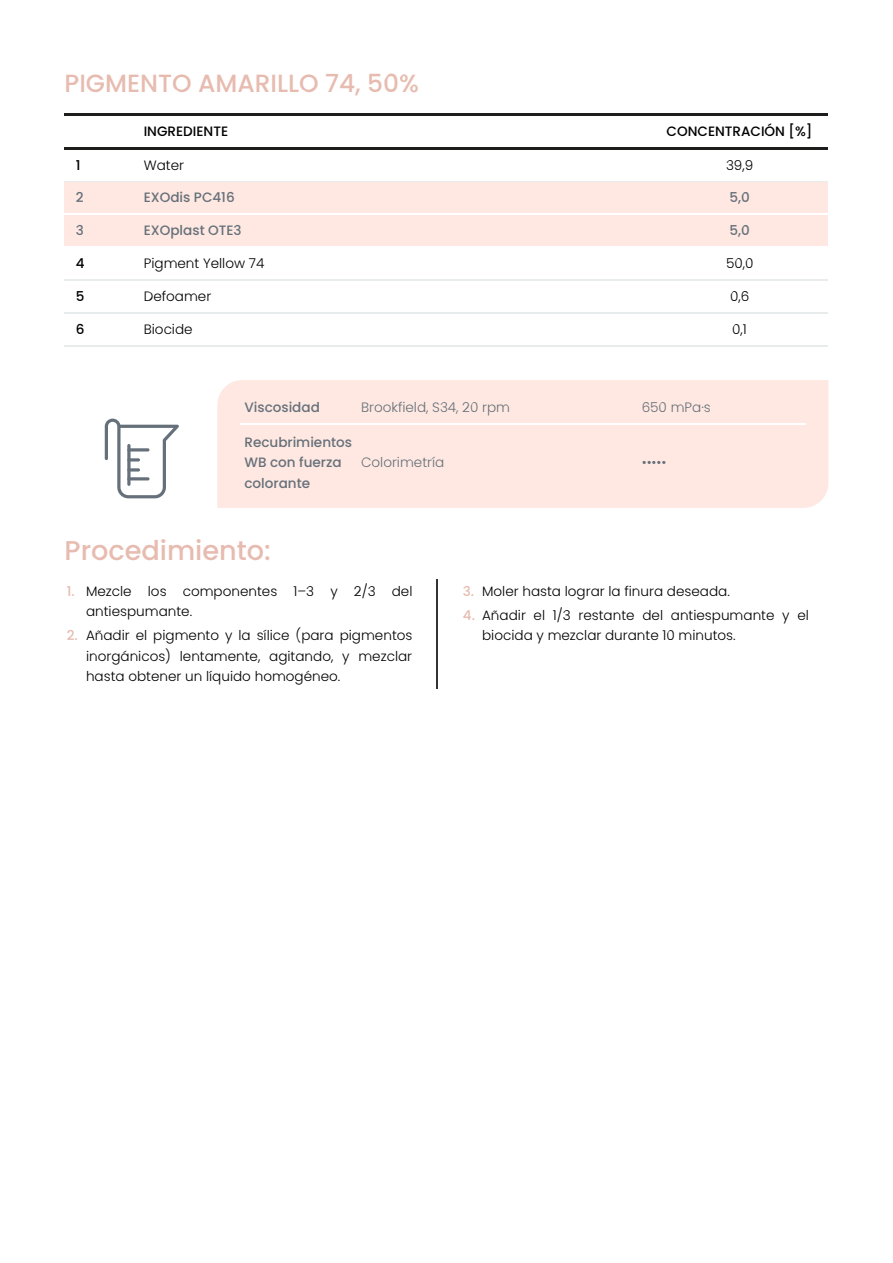
<style>
.page{position:relative;width:893px;height:1263px;background:#fff}
.page>*{position:absolute;margin:0;border:0;box-sizing:border-box;transform-origin:0 0}
.t1{font:500 27.15px "Poppins";letter-spacing:.005em;color:#e7bbaf}
.t2{font:24.9px "Medium Poppins";letter-spacing:.005em;color:#e7bbaf}
.t3{font:13.5px/20.4px "Light Poppins";letter-spacing:.005em;color:#000}
.t4{font:500 13.5px/20.4px "Poppins";letter-spacing:.005em;color:#66707a}
.t5{font:13.5px "Light Poppins";letter-spacing:.005em;color:#66707a}
.t6{font:500 13.5px "Poppins";letter-spacing:.005em;color:#000}
.s1{font-family:"Poppins";font-weight:500;color:#e7bbaf}
</style>
<div class="page">
<hr style="left:64px;top:113px;width:764px;height:2px;background:#1d1d1b">
<hr style="left:64px;top:147px;width:764px;height:2px;background:#1d1d1b">
<hr style="left:64px;top:181px;width:764px;height:1px;background:#e7ebeb">
<div style="left:64px;top:182px;width:764px;height:33px;background:#fee8e1"></div>
<hr style="left:64px;top:214px;width:764px;height:1px;background:#fff">
<div style="left:64px;top:215px;width:764px;height:33px;background:#fee8e1"></div>
<hr style="left:64px;top:247px;width:764px;height:1px;background:#fff">
<hr style="left:64px;top:279px;width:764px;height:2px;background:#e7ebeb">
<hr style="left:64px;top:312px;width:764px;height:1px;background:#e7ebeb">
<hr style="left:64px;top:345px;width:764px;height:1px;background:#e7ebeb">
<div style="left:217px;top:380px;width:611px;height:128px;background:#fee8e1"></div>
<hr style="left:240px;top:423px;width:116px;height:1px;background:#fff">
<hr style="left:356px;top:423px;width:281px;height:1px;background:#fff">
<hr style="left:637px;top:423px;width:168px;height:1px;background:#fff">
<hr style="left:437px;top:579px;width:1px;height:110px;background:#333">
<svg style="left:105px;top:419px;width:74px;height:79px"></svg>
<hr style="left:127px;top:444px;width:3px;height:42px;background:#66707a;border-radius:2px">
<hr style="left:127px;top:477px;width:22px;height:3px;background:#66707a;border-radius:2px">
<svg style="left:127px;top:468px;width:13px;height:4px"></svg>
<svg style="left:127px;top:458px;width:13px;height:4px"></svg>
<svg style="left:127px;top:448px;width:22px;height:4px"></svg>
<h2 class="t2" style="left:64px;top:66px;width:355px">PIGMENTO AMARILLO 74, 50%</h2>
<p class="t6" style="left:144px;top:122px;width:86px">INGREDIENTE</p>
<p class="t6" style="left:666px;top:122px;width:147px">CONCENTRACIÓN [%]</p>
<p class="t6" style="left:76px;top:156px;width:6px">1</p>
<p class="t3" style="left:144px;top:155px;width:42px">Water</p>
<p class="t3" style="left:726px;top:155px;width:29px">39,9</p>
<p class="t4" style="left:76px;top:188px;width:9px">2</p>
<p class="t4" style="left:144px;top:188px;width:92px">EXOdis PC416</p>
<p class="t4" style="left:729px;top:188px;width:22px">5,0</p>
<p class="t4" style="left:76px;top:220px;width:9px">3</p>
<p class="t4" style="left:144px;top:220px;width:99px">EXOplast OTE3</p>
<p class="t4" style="left:729px;top:220px;width:22px">5,0</p>
<p class="t6" style="left:76px;top:254px;width:10px">4</p>
<p class="t3" style="left:144px;top:253px;width:122px">Pigment Yellow 74</p>
<p class="t3" style="left:726px;top:253px;width:29px">50,0</p>
<p class="t6" style="left:76px;top:287px;width:10px">5</p>
<p class="t3" style="left:144px;top:286px;width:69px">Defoamer</p>
<p class="t3" style="left:730px;top:286px;width:21px">0,6</p>
<p class="t6" style="left:76px;top:320px;width:10px">6</p>
<p class="t3" style="left:144px;top:319px;width:50px">Biocide</p>
<p class="t3" style="left:732px;top:319px;width:16px">0,1</p>
<p class="t4" style="left:244px;top:397px;width:77px">Viscosidad</p>
<p class="t5" style="left:361px;top:398px;width:150px">Brookfield, S34, 20 rpm</p>
<p class="t5" style="left:641px;top:398px;width:70px">650 mPa∙s</p>
<p class="t4" style="left:244px;top:432px;width:109px">Recubrimientos<br>WB con fuerza colorante</p>
<p class="t5" style="left:361px;top:453px;width:85px">Colorimetría</p>
<p class="t5" style="left:641px;top:453px;width:26px">•••••</p>
<h1 class="t1" style="left:64px;top:531px;width:208px">Procedimiento:</h1>
<p class="t3" style="left:86px;top:581px;width:328px;text-indent:-19px"><span class="s1">1.</span> Mezcle los componentes 1–3 y 2/3 del antiespumante.</p>
<p class="t3" style="left:86px;top:625px;width:328px;text-align:justify;text-indent:-19px"><span class="s1">2.</span> Añadir el pigmento y la sílice (para pigmentos inorgánicos) lentamente, agitando, y mezclar hasta obtener un líquido homogéneo.</p>
<p class="t3" style="left:463px;top:581px;width:268px"><span class="s1">3.</span> Moler hasta lograr la finura deseada.</p>
<p class="t3" style="left:482px;top:605px;width:328px;text-indent:-19px"><span class="s1">4.</span> Añadir el 1/3 restante del antiespumante y el biocida y mezclar durante 10 minutos.</p>
</div>
